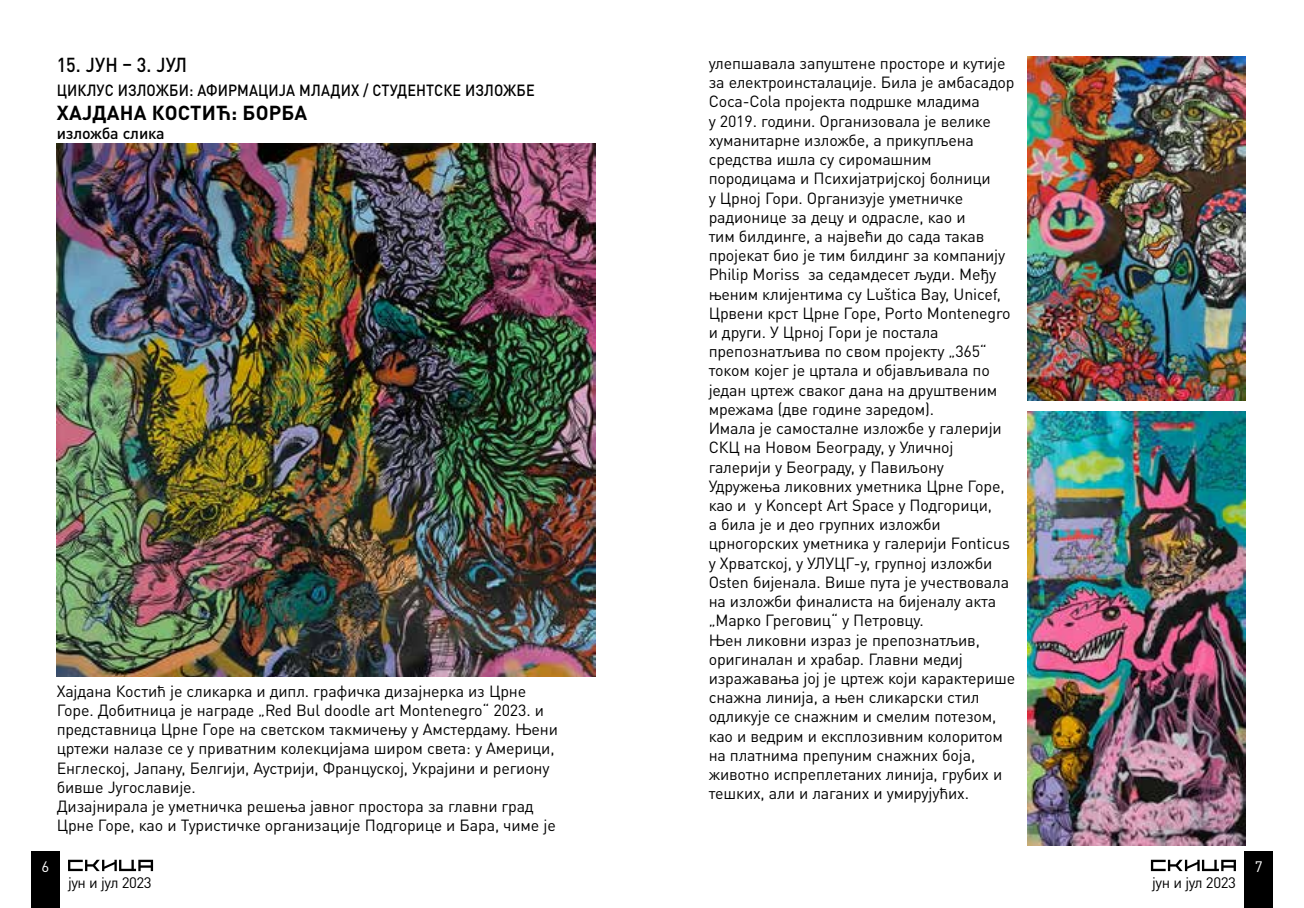
<style>
.page{position:relative;width:1304px;height:908px;background:#fff}
.page>*{position:absolute;margin:0;border:0;box-sizing:border-box;transform-origin:0 0}
.t1{font:700 20px "DIN Pro";letter-spacing:.01em;color:#000}
.t2{font:500 20px "DIN Pro";color:#000;scale:.9 1}
.t3{font:16px/19.2px "DIN Pro";letter-spacing:-.01em;color:#000}
.t4{font:500 16px "DIN Pro";letter-spacing:.01em;color:#000;scale:.9 1}
.t5{font:500 16px "DIN Pro";letter-spacing:.01em;color:#000}
.t6{font:15px "DIN Pro";letter-spacing:-.03em;color:#000}
.t7{font:15px "DIN Pro";color:#fff}
</style>
<div class="page">
<div style="left:31px;top:850px;width:29px;height:57px;background:#000"></div>
<svg style="left:68px;top:859px;width:85px;height:11px"></svg>
<div style="left:1244px;top:850px;width:29px;height:57px;background:#000"></div>
<svg style="left:1151px;top:859px;width:85px;height:11px"></svg>
<img style="left:1028px;top:411px;width:218px;height:434px">
<img style="left:1028px;top:57px;width:218px;height:344px">
<img style="left:57px;top:143px;width:538px;height:533px">
<p class="t2" style="left:57px;top:49px;width:45px">15. ЈУН</p>
<p class="t2" style="left:123px;top:49px;width:50px">– 3. ЈУЛ</p>
<p class="t4" style="left:57px;top:77px;width:12px">ЦИКЛУС</p>
<p class="t4" style="left:118px;top:77px;width:11px">ИЗЛО</p>
<p class="t4" style="left:156px;top:77px;width:59px">ЖБИ : АФИРМАЦИЈА</p>
<p class="t4" style="left:299px;top:77px;width:12px">МЛАДИХ</p>
<p class="t4" style="left:363px;top:77px;width:22px">/ СТУДЕНТСКЕ</p>
<p class="t4" style="left:465px;top:77px;width:11px">ИЗЛО</p>
<p class="t4" style="left:503px;top:77px;width:34px">ЖБЕ</p>
<p class="t1" style="left:57px;top:96px;width:51px">ХАЈДАНА</p>
<p class="t1" style="left:152px;top:96px;width:105px">КОСТИЋ: БОРБА</p>
<p class="t5" style="left:57px;top:120px;width:109px">изложба слика</p>
<p class="t3" style="left:57px;top:679px;width:503px">Хајдана Костић је сликарка и дипл. графичка дизајнерка из Црне Горе. Добитница је награде „Red Bul doodle art Montenegro“ 2023. и представница Црне Горе на светском такмичењу у Амстердаму. Њени цртежи налазе се у приватним колекцијама широм света: у Америци, Енглеској, Јапану, Белгији, Аустрији, Француској, Украјини и региону бивше Југославије.<br>Дизајнирала је уметничка решења јавног простора за главни град Црне Горе, као и Туристичке организације Подгорице и Бара, чиме је</p>
<p class="t7" style="left:41px;top:853px;width:9px">6</p>
<p class="t6" style="left:68px;top:870px;width:85px">јун и јул 2023</p>
<p class="t3" style="left:709px;top:52px;width:308px">улепшавала запуштене просторе и кутије за електроинсталације. Била је амбасадор Coca-Cola пројекта подршке младима<br>у 2019. години. Организовала је велике хуманитарне изложбе, а прикупљена средства ишла су сиромашним породицама и Психијатријској болници<br>у Црној Гори. Организује уметничке радионице за децу и одрасле, као и<br>тим билдинге, а највећи до сада такав пројекат био је тим билдинг за компанију Philip Moriss за седамдесет људи. Међу њеним клијентима су Luštica Bay, Unicef, Црвени крст Црне Горе, Porto Montenegro и други. У Црној Гори је постала препознатљива по свом пројекту „365“ током којег је цртала и објављивала по један цртеж сваког дана на друштвеним мрежама (две године заредом).<br>Имала је самосталне изложбе у галерији СКЦ на Новом Београду, у Уличној галерији у Београду, у Павиљону Удружења ликовних уметника Црне Горе, као и у Koncept Art Space у Подгорици,<br>а била је и део групних изложби црногорских уметника у галерији Fonticus у Хрватској, у УЛУЦГ-у, групној изложби Osten бијенала. Више пута је учествовала на изложби финалиста на бијеналу акта „Марко Греговиц“ у Петровцу.<br>Њен ликовни израз је препознатљив, оригиналан и храбар. Главни медиј изражавања јој је цртеж који карактерише снажна линија, а њен сликарски стил одликује се снажним и смелим потезом, као и ведрим и експлозивним колоритом на платнима препуним снажних боја, животно испреплетаних линија, грубих и тешких, али и лаганих и умирујућих.</p>
<p class="t6" style="left:1152px;top:870px;width:85px">јун и јул 2023</p>
<p class="t7" style="left:1255px;top:853px;width:9px">7</p>
</div>
